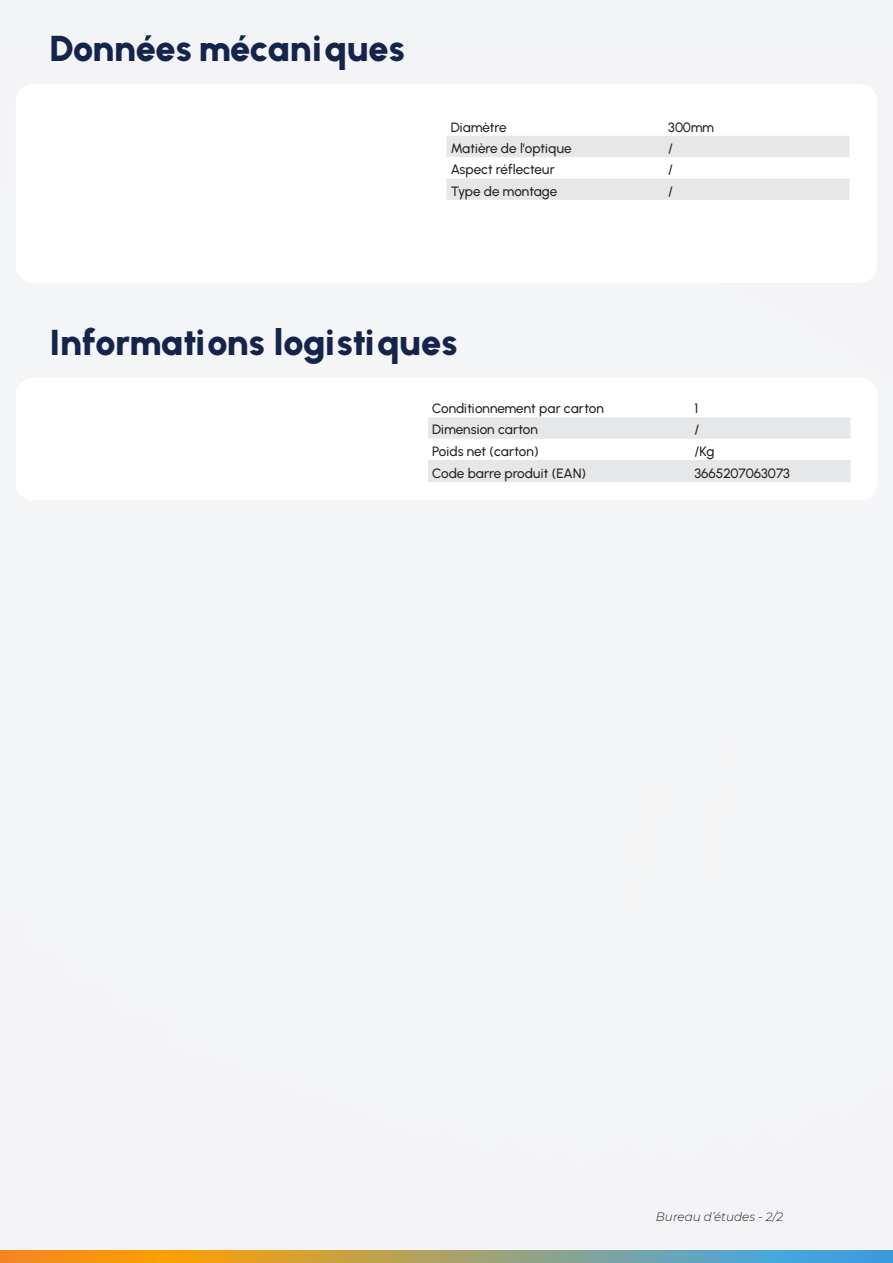
<style>
.page{position:relative;width:893px;height:1263px;background:#f4f5f6}
.page>*{position:absolute;margin:0;border:0;box-sizing:border-box;transform-origin:0 0}
.t1{font:900 36px "Urbanist";letter-spacing:-.01em;color:#15244b}
.Texte_courant{font:500 13.5px "Urbanist";letter-spacing:-.005em;color:#231f20}
.Texte_courant-2{font:italic 300 12px "Montserrat";color:#231f20}
</style>
<div class="page">
<div style="left:16px;top:84px;width:861px;height:199px;background:#fff;border-radius:17px"></div>
<div style="left:16px;top:378px;width:861px;height:122px;background:#fff;border-radius:17px"></div>
<svg style="left:428px;top:417px;width:422px;height:65px"></svg>
<svg style="left:446px;top:136px;width:403px;height:64px"></svg>
<svg style="left:0;top:1251px;width:893px;height:12px;background:#a79e6c"></svg>
<p class="t1" style="left:50px;top:27px;width:357px">Données mécaniques</p>
<p class="Texte_courant" style="left:451px;top:119px;width:57px">Diamètre</p>
<p class="Texte_courant" style="left:668px;top:119px;width:47px">300mm</p>
<p class="Texte_courant" style="left:451px;top:140px;width:122px">Matière de l’optique</p>
<p class="Texte_courant" style="left:668px;top:140px;width:6px">/</p>
<p class="Texte_courant" style="left:451px;top:161px;width:106px">Aspect réflecteur</p>
<p class="Texte_courant" style="left:668px;top:161px;width:6px">/</p>
<p class="Texte_courant" style="left:451px;top:183px;width:108px">Type de montage</p>
<p class="Texte_courant" style="left:668px;top:183px;width:6px">/</p>
<p class="t1" style="left:50px;top:321px;width:409px">Informations logistiques</p>
<p class="Texte_courant" style="left:432px;top:400px;width:173px">Conditionnement par carton</p>
<p class="Texte_courant" style="left:694px;top:400px;width:5px">1</p>
<p class="Texte_courant" style="left:432px;top:421px;width:107px">Dimension carton</p>
<p class="Texte_courant" style="left:694px;top:421px;width:6px">/</p>
<p class="Texte_courant" style="left:432px;top:443px;width:108px">Poids net (carton)</p>
<p class="Texte_courant" style="left:694px;top:443px;width:21px">/Kg</p>
<p class="Texte_courant" style="left:432px;top:465px;width:155px">Code barre produit (EAN)</p>
<p class="Texte_courant" style="left:694px;top:465px;width:97px">3665207063073</p>
<p class="Texte_courant-2" style="left:656px;top:1208px;width:129px">Bureau d’études - 2/2</p>
</div>
